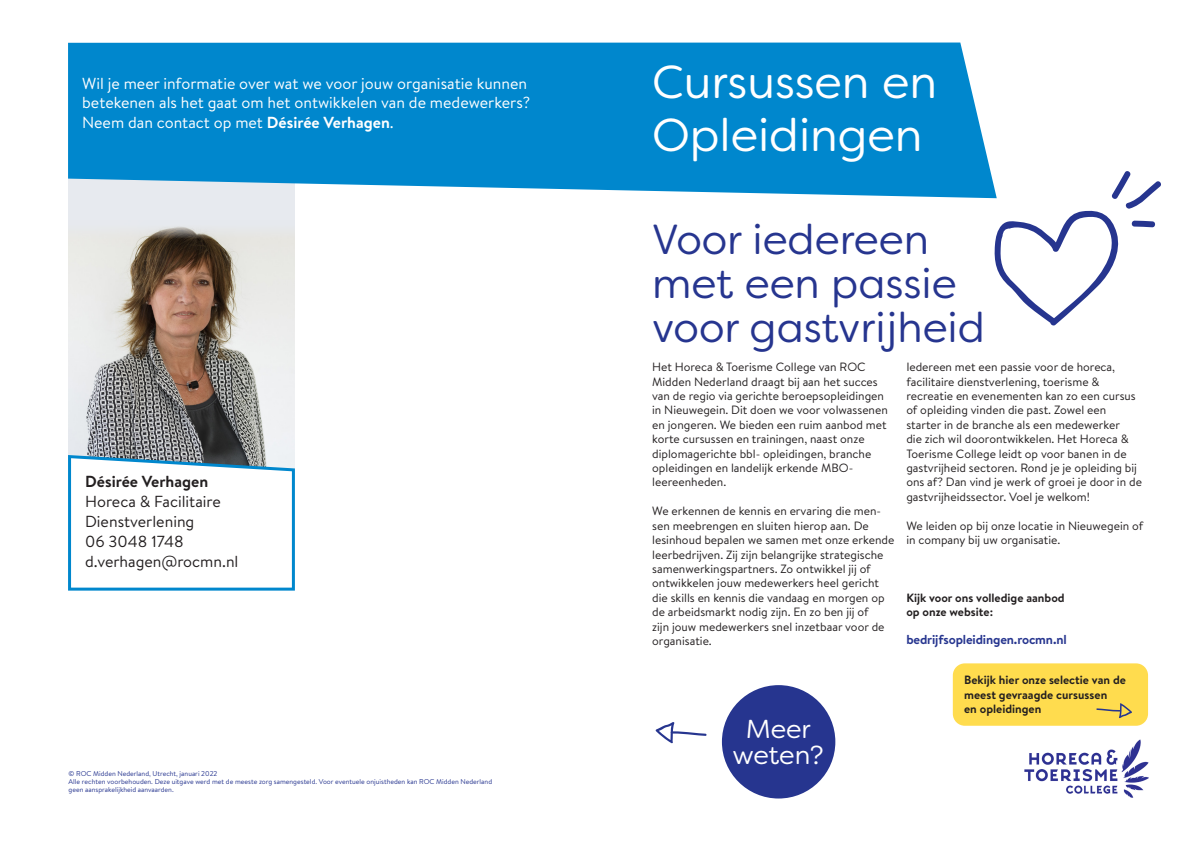
<style>
.page{position:relative;width:1191px;height:842px;background:#fff}
.page>*{position:absolute;margin:0;border:0;box-sizing:border-box;transform-origin:0 0}
.t1{font:46px "Filson Soft";color:#fff}
.t2{font:42px "Filson Soft";color:#26358f}
.t3{font:26px "Filson Soft";color:#fff}
.t4{font:16px/19.2px "Brandon Text";color:#fff}
.t5{font:16px/20px "Brandon Text";color:#231f20}
.t6{font:700 13px "Brandon Text";letter-spacing:-.01em;color:#26358f}
.t7{font:12px/14.4px "Brandon Text";color:#231f20}
.t8{font:700 12px/14.4px "Brandon Text";color:#231f20}
.t9{font:7px "Brandon Text";color:#26358f}
.s1{font-weight:700}
</style>
<div class="page">
<div style="left:68px;top:178px;width:227px;height:301px;background:#e7eaef"></div>
<img style="left:78px;top:226px;width:217px;height:227px">
<div style="left:722px;top:685px;width:113px;height:113px;background:#26358f;border-radius:50%"></div>
<div style="left:952px;top:663px;width:196px;height:63px;background:#ffdc4e;border-radius:12px"></div>
<img style="left:1024px;top:739px;width:124px;height:58px">
<svg style="left:68px;top:43px;width:925px;height:155px;background:#128fd0"></svg>
<svg style="left:993px;top:171px;width:168px;height:155px"></svg>
<svg style="left:655px;top:722px;width:51px;height:21px"></svg>
<svg style="left:1061px;top:739px;width:2px;height:26px"></svg>
<svg style="left:1096px;top:703px;width:36px;height:15px"></svg>
<svg style="left:68px;top:453px;width:227px;height:138px"></svg>
<p class="t4" style="left:82px;top:74px;width:449px">Wil je meer informatie over wat we voor jouw organisatie kunnen betekenen als het gaat om het ontwikkelen van de medewerkers?<br>Neem dan contact op met <span class="s1">Désirée Verhagen</span>.</p>
<p class="t5" style="left:85px;top:471px;width:155px"><span class="s1">Désirée Verhagen<br></span>Horeca &amp; Facilitaire<br>Dienstverlening<br>06 3048 1748 d.verhagen@rocmn.nl</p>
<p class="t9" style="left:69px;top:769px;width:150px">© ROC Midden Nederland, Utrecht, januari 2022</p>
<p class="t9" style="left:69px;top:777px;width:425px">Alle rechten voorbehouden. Deze uitgave werd met de meeste zorg samengesteld. Voor eventuele onjuistheden kan ROC Midden Nederland</p>
<p class="t9" style="left:69px;top:785px;width:107px">geen aansprakelijkheid aanvaarden.</p>
<p class="t1" style="left:652px;top:53px;width:286px">Cursussen en</p>
<p class="t1" style="left:652px;top:106px;width:272px">Opleidingen</p>
<p class="t2" style="left:652px;top:213px;width:278px">Voor iedereen</p>
<p class="t2" style="left:652px;top:257px;width:306px">met een passie</p>
<p class="t2" style="left:652px;top:301px;width:334px">voor gastvrijheid</p>
<p class="t7" style="left:652px;top:359px;width:237px">Het Horeca &amp; Toerisme College van ROC Midden Nederland draagt bij aan het succes van de regio via gerichte beroepsopleidingen in Nieuwegein. Dit doen we voor volwassenen en jongeren. We bieden een ruim aanbod met korte cursussen en trainingen, naast onze diplomagerichte bbl- opleidingen, branche opleidingen en landelijk erkende MBO&shy;leereenheden.</p>
<p class="t7" style="left:652px;top:503px;width:244px">We erkennen de kennis en ervaring die men&shy;sen meebrengen en sluiten hierop aan. De lesinhoud bepalen we samen met onze erkende leerbedrijven. Zij zijn belangrijke strategische samenwerkingspartners. Zo ontwikkel jij of ontwikkelen jouw medewerkers heel gericht die skills en kennis die vandaag en morgen op de arbeidsmarkt nodig zijn. En zo ben jij of<br>zijn jouw medewerkers snel inzetbaar voor de organisatie.</p>
<p class="t3" style="left:746px;top:713px;width:66px">Meer</p>
<p class="t3" style="left:732px;top:739px;width:93px">weten?</p>
<p class="t7" style="left:906px;top:359px;width:237px">Iedereen met een passie voor de horeca, facilitaire dienstverlening, toerisme &amp; recreatie en evenementen kan zo een cursus of opleiding vinden die past. Zowel een starter in de branche als een medewerker<br>die zich wil doorontwikkelen. Het Horeca &amp; Toerisme College leidt op voor banen in de gastvrijheid sectoren. Rond je je opleiding bij ons af? Dan vind je werk of groei je door in de gastvrijheidssector. Voel je welkom!</p>
<p class="t7" style="left:906px;top:518px;width:238px">We leiden op bij onze locatie in Nieuwegein of in company bij uw organisatie.</p>
<p class="t8" style="left:906px;top:590px;width:160px">Kijk voor ons volledige aanbod</p>
<p class="t8" style="left:906px;top:604px;width:88px">op onze website:</p>
<p class="t6" style="left:906px;top:631px;width:162px">bedrijfsopleidingen.rocmn.nl</p>
<p class="t8" style="left:964px;top:673px;width:163px">Bekijk hier onze selectie van de meest gevraagde cursussen</p>
<p class="t8" style="left:964px;top:701px;width:79px">en opleidingen</p>
</div>
